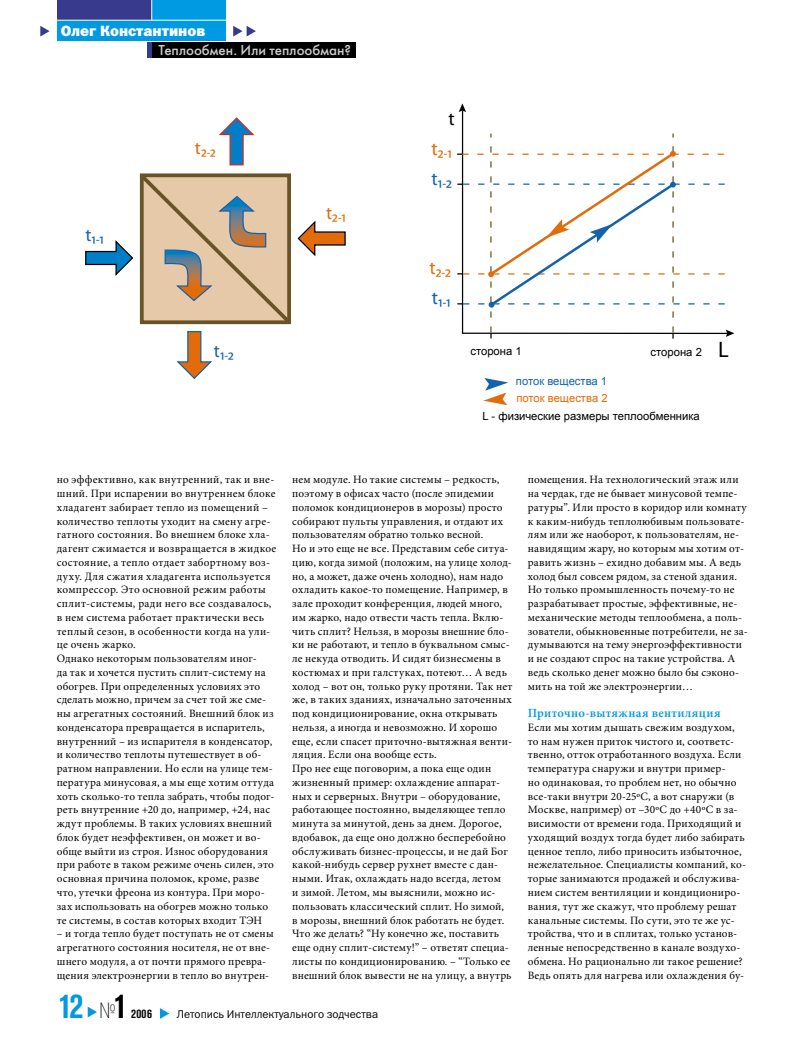
<style>
.page{position:relative;width:798px;height:1053px;background:#fff}
.page>*{position:absolute;margin:0;border:0;box-sizing:border-box;transform-origin:0 0}
.t1{font:700 condensed 35px "Akzidenz Grotesk BE";color:#009ae3}
.t2{font:18.88px "Myriad Pro";color:#1362ae}
.t3{font:18.88px "Myriad Pro";color:#e16c09}
.t4{font:18.88px "Myriad Pro";color:#000}
.t5{font:18.38px "Myriad Pro";color:#1362ae}
.t6{font:18.38px "Myriad Pro";color:#e16c09}
.t7{font:15px "Futura Medium C";color:#ccc}
.t8{font:15px "Franklin Gothic Heavy C";color:#fff}
.t9{font:600 12.5px "Minion Pro";letter-spacing:.03em;color:#009ae3}
.t10{font:700 condensed 12.5px "Akzidenz Grotesk BE";color:#000}
.t11{font:11.25px/13.8px "Minion Pro";letter-spacing:.02em;color:#000}
.t12{font:11.25px "Arial";color:#000}
.t13{font:11.25px "Franklin Gothic Book C";color:#000}
.t14{font:11.25px "Arial";color:#1362ae}
.t15{font:11.25px "Arial";color:#e16c09}
.s1{font-family:"Myriad Pro";font-size:22.5px}
.s2{font-family:"Helios Cond";font-weight:100;font-stretch:normal;font-size:21.25px;color:#000}
.s3{color:#000}
</style>
<div class="page">
<svg style="left:88px;top:1007px;width:9px;height:10px"></svg>
<svg style="left:160px;top:1008px;width:9px;height:10px"></svg>
<div style="left:57px;top:0;width:168px;height:41px;background:#009ae3"></div>
<div style="left:57px;top:0;width:95px;height:20px;background:#383a8e"></div>
<svg style="left:40px;top:26px;width:10px;height:11px"></svg>
<svg style="left:233px;top:26px;width:23px;height:11px"></svg>
<hr style="left:54px;top:20px;width:178px;height:1px;background:#fff">
<svg style="left:151px;top:0;width:1px;height:20px"></svg>
<div style="left:152px;top:42px;width:204px;height:16px;background:#000"></div>
<hr style="left:147px;top:42px;width:4px;height:16px;background:#383a8e">
<hr style="left:461px;top:110px;width:2px;height:224px;background:#000">
<svg style="left:458px;top:103px;width:8px;height:9px"></svg>
<svg style="left:457px;top:133px;width:277px;height:205px"></svg>
<svg style="left:483px;top:378px;width:25px;height:27px"></svg>
<svg style="left:85px;top:117px;width:261px;height:262px"></svg>
<h3 class="t8" style="left:61px;top:23px;width:146px">Олег Константинов</h3>
<h3 class="t7" style="left:158px;top:41px;width:194px">Теплообмен. Или теплообман?</h3>
<h3 class="t5" style="left:85px;top:223px;width:20px">t1-1</h3>
<h3 class="t6" style="left:195px;top:136px;width:22px">t2-2</h3>
<h3 class="t5" style="left:214px;top:339px;width:21px">t1-2</h3>
<h3 class="t6" style="left:326px;top:202px;width:21px">t2-1</h3>
<h2 class="t4" style="left:448px;top:107px;width:8px">t</h2>
<h2 class="t3" style="left:431px;top:137px;width:22px">t2-1</h2>
<h2 class="t2" style="left:431px;top:167px;width:22px">t1-2</h2>
<h2 class="t3" style="left:429px;top:256px;width:23px">t2-2</h2>
<h2 class="t2" style="left:431px;top:286px;width:21px">t1-1</h2>
<p class="t12" style="left:470px;top:343px;width:53px">сторона 1</p>
<p class="t12" style="left:650px;top:344px;width:80px">сторона 2 <span class="s1">L</span></p>
<p class="t14" style="left:515px;top:373px;width:93px">поток вещества 1</p>
<p class="t15" style="left:516px;top:390px;width:93px">поток вещества 2</p>
<p class="t12" style="left:482px;top:408px;width:219px">L - физические размеры теплообменника</p>
<p class="t11" style="left:57px;top:473px;width:221px">но эффективно, как внутренний, так и вне&shy;шний. При испарении во внутреннем блоке хладагент забирает тепло из помещений – количество теплоты уходит на смену агре&shy;гатного состояния. Во внешнем блоке хла&shy;дагент сжимается и возвращается в жидкое состояние, а тепло отдает забортному воз&shy;духу. Для сжатия хладагента используется компрессор. Это основной режим работы сплит-системы, ради него все создавалось, в нем система работает практически весь теплый сезон, в особенности когда на ули&shy;це очень жарко.<br>Однако некоторым пользователям иног-<br>да так и хочется пустить сплит-систему на обогрев. При определенных условиях это сделать можно, причем за счет той же сме&shy;ны агрегатных состояний. Внешний блок из конденсатора превращается в испаритель, внутренний – из испарителя в конденсатор, и количество теплоты путешествует в об&shy;ратном направлении. Но если на улице тем&shy;пература минусовая, а мы еще хотим оттуда хоть сколько-то тепла забрать, чтобы подог&shy;реть внутренние +20 до, например, +24, нас ждут проблемы. В таких условиях внешний блок будет неэффективен, он может и во&shy;обще выйти из строя. Износ оборудования при работе в таком режиме очень силен, это основная причина поломок, кроме, разве что, утечки фреона из контура. При моро&shy;зах использовать на обогрев можно только те системы, в состав которых входит ТЭН</p>
<p class="t11" style="left:57px;top:926px;width:218px">– и тогда тепло будет поступать не от смены агрегатного состояния носителя, не от вне&shy;шнего модуля, а от почти прямого превра&shy;щения электроэнергии в тепло во внутрен-</p>
<p class="t11" style="left:292px;top:473px;width:222px">нем модуле. Но такие системы – редкость, поэтому в офисах часто (после эпидемии поломок кондиционеров в морозы) просто собирают пульты управления, и отдают их пользователям обратно только весной.<br>Но и это еще не все. Представим себе ситуа&shy;цию, когда зимой (положим, на улице холод&shy;но, а может, даже очень холодно), нам надо охладить какое-то помещение. Например, в зале проходит конференция, людей много, им жарко, надо отвести часть тепла. Вклю&shy;чить сплит? Нельзя, в морозы внешние бло&shy;ки не работают, и тепло в буквальном смыс&shy;ле некуда отводить. И сидят бизнесмены в костюмах и при галстуках, потеют… А ведь холод – вот он, только руку протяни. Так нет же, в таких зданиях, изначально заточенных под кондиционирование, окна открывать нельзя, а иногда и невозможно. И хорошо еще, если спасет приточно-вытяжная венти&shy;ляция. Если она вообще есть.<br>Про нее еще поговорим, а пока еще один жизненный пример: охлаждение аппарат&shy;ных и серверных. Внутри – оборудование, работающее постоянно, выделяющее тепло минута за минутой, день за днем. Дорогое, вдобавок, да еще оно должно бесперебойно обслуживать бизнес-процессы, и не дай Бог какой-нибудь сервер рухнет вместе с дан&shy;ными. Итак, охлаждать надо всегда, летом<br>и зимой. Летом, мы выяснили, можно ис&shy;пользовать классический сплит. Но зимой,<br>в морозы, внешний блок работать не будет.<br>Что же делать? “Ну конечно же, поставить еще одну сплит-систему!” – ответят специа&shy;листы по кондиционированию. – “Только ее внешний блок вывести не на улицу, а внутрь</p>
<p class="t11" style="left:527px;top:473px;width:221px">помещения. На технологический этаж или на чердак, где не бывает минусовой темпе&shy;ратуры”. Или просто в коридор или комнату к каким-нибудь теплолюбивым пользовате&shy;лям или же наоборот, к пользователям, не&shy;навидящим жару, но которым мы хотим от&shy;равить жизнь – ехидно добавим мы. А ведь холод был совсем рядом, за стеной здания.<br>Но только промышленность почему-то не разрабатывает простые, эффективные, не&shy;механические методы теплообмена, а поль&shy;зователи, обыкновенные потребители, не за&shy;думываются на тему энергоэффективности и не создают спрос на такие устройства. А ведь сколько денег можно было бы сэконо&shy;мить на той же электроэнергии…</p>
<p class="t9" style="left:527px;top:705px;width:194px">Приточно-вытяжная вентиляция</p>
<p class="t11" style="left:527px;top:720px;width:220px">Если мы хотим дышать свежим воздухом, то нам нужен приток чистого и, соответс&shy;твенно, отток отработанного воздуха. Если температура снаружи и внутри пример-<br>но одинаковая, то проблем нет, но обычно все-таки внутри 20-25ºС, а вот снаружи (в Москве, например) от –30ºС до +40ºС в за&shy;висимости от времени года. Приходящий и уходящий воздух тогда будет либо забирать ценное тепло, либо приносить избыточное, нежелательное. Специалисты компаний, ко&shy;торые занимаются продажей и обслужива&shy;нием систем вентиляции и кондициониро&shy;вания, тут же скажут, что проблему решат канальные системы. По сути, это те же ус&shy;тройства, что и в сплитах, только установ&shy;ленные непосредственно в канале воздухо&shy;обмена. Но рационально ли такое решение?<br>Ведь опять для нагрева или охлаждения бу-</p>
<h1 class="t1" style="left:58px;top:986px;width:71px">12 <span class="s2">№</span><span class="s3">1</span></h1>
<p class="t10" style="left:131px;top:1006px;width:22px">2006</p>
<p class="t13" style="left:177px;top:1007px;width:203px">Летопись Интеллектуального зодчества</p>
</div>
